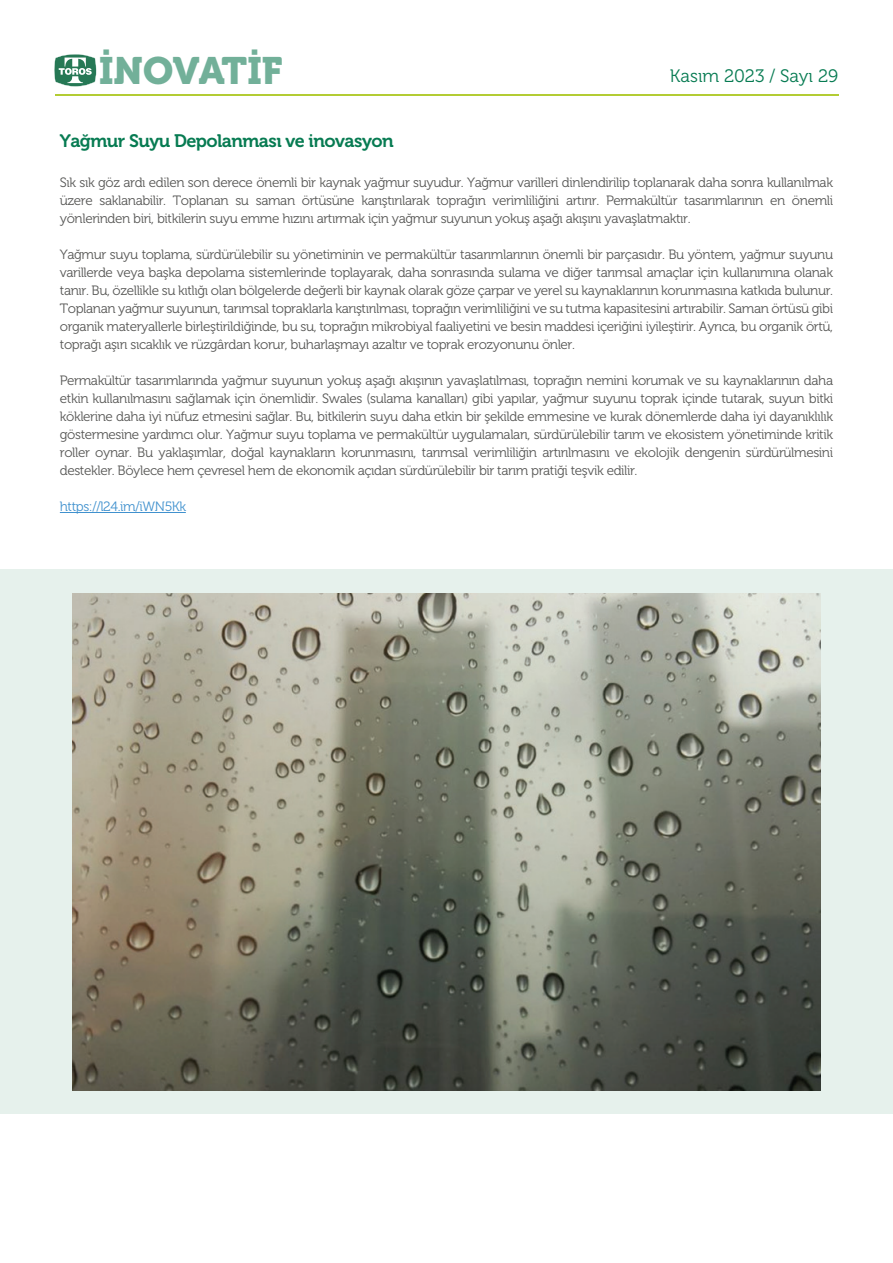
<style>
.page{position:relative;width:893px;height:1263px;background:#fff}
.page>*{position:absolute;margin:0;border:0;box-sizing:border-box;transform-origin:0 0}
.t1{font:37.95px "Museo 900";color:#72b099}
.t2{font:18px "Museo 700";letter-spacing:-.03em;color:#077b52}
.t3{font:18px "Museo 300";color:#077b52}
.t4{font:13.5px/18px "Museo 300";letter-spacing:-.03em;color:#575755;text-align:justify}
.t5{font:13.5px "Museo 300";letter-spacing:-.03em;color:#4091ce}
</style>
<div class="page">
<hr style="left:55px;top:94px;width:783px;height:2px;background:#b3cc34">
<svg style="left:54px;top:54px;width:43px;height:33px"></svg>
<div style="left:0;top:570px;width:893px;height:544px;background:#e6f1ec"></div>
<img style="left:72px;top:594px;width:749px;height:496px">
<hr style="left:60px;top:512px;width:126px;height:1px;background:#4091ce">
<h1 class="t1" style="left:99px;top:49px;width:185px">İNOVATİF</h1>
<h2 class="t3" style="left:670px;top:67px;width:170px">Kasım 2023 / Sayı 29</h2>
<h2 class="t2" style="left:60px;top:131px;width:335px">Yağmur Suyu Depolanması ve inovasyon</h2>
<p class="t4" style="left:60px;top:174px;width:775px">Sık sık göz ardı edilen son derece önemli bir kaynak yağmur suyudur. Yağmur varilleri dinlendirilip toplanarak daha sonra kullanılmak üzere saklanabilir. Toplanan su saman örtüsüne karıştırılarak toprağın verimliliğini artırır. Permakültür tasarımlarının en önemli yönlerinden biri, bitkilerin suyu emme hızını artırmak için yağmur suyunun yokuş aşağı akışını yavaşlatmaktır.</p>
<p class="t4" style="left:60px;top:246px;width:775px">Yağmur suyu toplama, sürdürülebilir su yönetiminin ve permakültür tasarımlarının önemli bir parçasıdır. Bu yöntem, yağmur suyunu varillerde veya başka depolama sistemlerinde toplayarak, daha sonrasında sulama ve diğer tarımsal amaçlar için kullanımına olanak tanır. Bu, özellikle su kıtlığı olan bölgelerde değerli bir kaynak olarak göze çarpar ve yerel su kaynaklarının korunmasına katkıda bulunur.<br>Toplanan yağmur suyunun, tarımsal topraklarla karıştırılması, toprağın verimliliğini ve su tutma kapasitesini artırabilir. Saman örtüsü gibi organik materyallerle birleştirildiğinde, bu su, toprağın mikrobiyal faaliyetini ve besin maddesi içeriğini iyileştirir. Ayrıca, bu organik örtü, toprağı aşırı sıcaklık ve rüzgârdan korur, buharlaşmayı azaltır ve toprak erozyonunu önler.</p>
<p class="t4" style="left:60px;top:372px;width:775px">Permakültür tasarımlarında yağmur suyunun yokuş aşağı akışının yavaşlatılması, toprağın nemini korumak ve su kaynaklarının daha etkin kullanılmasını sağlamak için önemlidir. Swales (sulama kanalları) gibi yapılar, yağmur suyunu toprak içinde tutarak, suyun bitki köklerine daha iyi nüfuz etmesini sağlar. Bu, bitkilerin suyu daha etkin bir şekilde emmesine ve kurak dönemlerde daha iyi dayanıklılık göstermesine yardımcı olur. Yağmur suyu toplama ve permakültür uygulamaları, sürdürülebilir tarım ve ekosistem yönetiminde kritik roller oynar. Bu yaklaşımlar, doğal kaynakların korunmasını, tarımsal verimliliğin artırılmasını ve ekolojik dengenin sürdürülmesini destekler. Böylece hem çevresel hem de ekonomik açıdan sürdürülebilir bir tarım pratiği teşvik edilir.</p>
<p class="t5" style="left:60px;top:499px;width:128px">https://l24.im/iWN5Kk</p>
</div>
